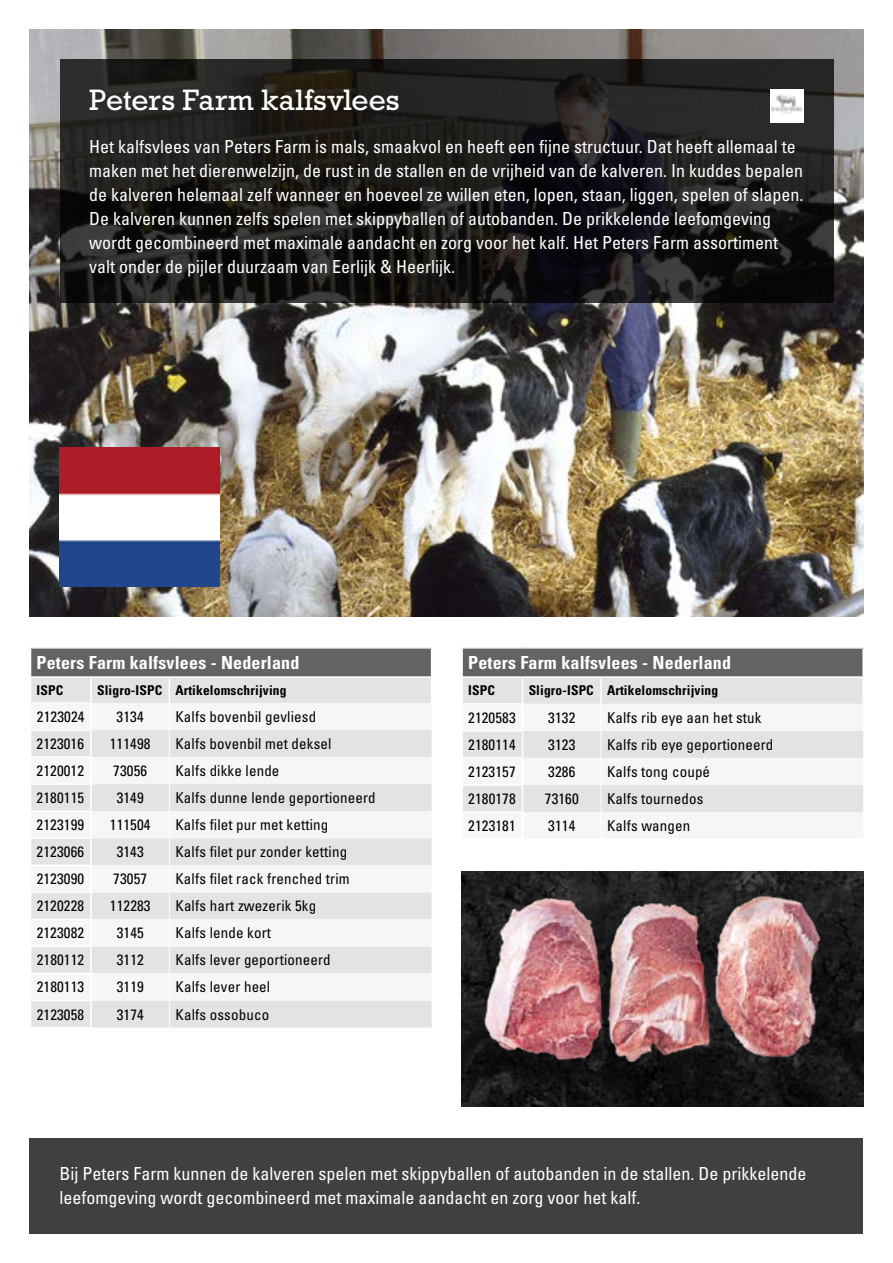
<style>
.page{position:relative;width:893px;height:1263px;background:#fff}
.page>*{position:absolute;margin:0;border:0;box-sizing:border-box;transform-origin:0 0}
.t1{font:30px "Rockwell Std";letter-spacing:.005em;color:#fff}
.t2{font:condensed 18px/24px "Univers LT Std";color:#fff}
.t3{font:700 condensed 18px "Univers LT Std";letter-spacing:.01em;color:#fff}
.t4{font:condensed 15px "Univers LT Std";letter-spacing:.01em;color:#000}
.t5{font:700 condensed 13.5px "Univers LT Std";letter-spacing:.01em;color:#000}
</style>
<div class="page">
<img style="left:30px;top:30px;width:833px;height:587px">
<div style="left:30px;top:1138px;width:833px;height:95px;background:#404040"></div>
<svg style="left:60px;top:60px;width:773px;height:243px;background:#1d1c1b"></svg>
<img style="left:461px;top:872px;width:402px;height:235px">
<img style="left:474px;top:893px;width:382px;height:188px">
<div style="left:31px;top:648px;width:401px;height:29px;background:#646363"></div>
<div style="left:31px;top:678px;width:401px;height:349px;background:#e3e3e3"></div>
<svg style="left:31px;top:703px;width:401px;height:297px;fill:#f6f6f6"></svg>
<hr style="left:30px;top:647px;width:61px;height:2px;background:#fff">
<hr style="left:91px;top:647px;width:78px;height:2px;background:#fff">
<hr style="left:169px;top:647px;width:263px;height:2px;background:#fff">
<hr style="left:30px;top:676px;width:61px;height:2px;background:#fff">
<hr style="left:91px;top:676px;width:78px;height:2px;background:#fff">
<hr style="left:169px;top:676px;width:262px;height:2px;background:#fff">
<hr style="left:90px;top:678px;width:2px;height:24px;background:#fff">
<svg style="left:169px;top:678px;width:1px;height:349px"></svg>
<svg style="left:431px;top:649px;width:1px;height:54px"></svg>
<hr style="left:30px;top:702px;width:62px;height:2px;background:#fff">
<hr style="left:30px;top:729px;width:62px;height:2px;background:#fff">
<hr style="left:30px;top:756px;width:62px;height:2px;background:#fff">
<hr style="left:30px;top:783px;width:62px;height:2px;background:#fff">
<hr style="left:30px;top:810px;width:62px;height:2px;background:#fff">
<hr style="left:30px;top:837px;width:62px;height:2px;background:#fff">
<hr style="left:30px;top:864px;width:62px;height:2px;background:#fff">
<hr style="left:30px;top:891px;width:62px;height:2px;background:#fff">
<hr style="left:30px;top:919px;width:62px;height:1px;background:#fff">
<hr style="left:30px;top:946px;width:62px;height:1px;background:#fff">
<hr style="left:30px;top:973px;width:62px;height:1px;background:#fff">
<hr style="left:30px;top:1000px;width:62px;height:1px;background:#fff">
<hr style="left:90px;top:704px;width:2px;height:25px;background:#fff">
<hr style="left:90px;top:731px;width:2px;height:25px;background:#fff">
<hr style="left:90px;top:758px;width:2px;height:25px;background:#fff">
<hr style="left:90px;top:785px;width:2px;height:25px;background:#fff">
<hr style="left:90px;top:812px;width:2px;height:25px;background:#fff">
<hr style="left:90px;top:839px;width:2px;height:25px;background:#fff">
<hr style="left:90px;top:866px;width:2px;height:25px;background:#fff">
<hr style="left:90px;top:893px;width:2px;height:26px;background:#fff">
<hr style="left:90px;top:920px;width:2px;height:26px;background:#fff">
<hr style="left:90px;top:947px;width:2px;height:26px;background:#fff">
<hr style="left:90px;top:974px;width:2px;height:26px;background:#fff">
<hr style="left:90px;top:1001px;width:2px;height:26px;background:#fff">
<div style="left:462px;top:648px;width:401px;height:29px;background:#646363"></div>
<div style="left:463px;top:678px;width:399px;height:26px;background:#e3e3e3"></div>
<svg style="left:463px;top:731px;width:400px;height:81px;fill:#e3e3e3"></svg>
<svg style="left:601px;top:731px;width:1px;height:81px"></svg>
<hr style="left:461px;top:647px;width:62px;height:2px;background:#fff">
<hr style="left:461px;top:649px;width:2px;height:27px;background:#fff">
<hr style="left:523px;top:647px;width:78px;height:2px;background:#fff">
<hr style="left:601px;top:647px;width:263px;height:2px;background:#fff">
<hr style="left:461px;top:676px;width:62px;height:2px;background:#fff">
<hr style="left:523px;top:676px;width:78px;height:2px;background:#fff">
<hr style="left:601px;top:676px;width:261px;height:2px;background:#fff">
<hr style="left:862px;top:649px;width:2px;height:28px;background:#fff">
<hr style="left:600px;top:678px;width:2px;height:26px;background:#fff">
<hr style="left:461px;top:703px;width:62px;height:1px;background:#fff">
<hr style="left:461px;top:757px;width:62px;height:2px;background:#fff">
<hr style="left:461px;top:784px;width:62px;height:2px;background:#fff">
<hr style="left:461px;top:811px;width:62px;height:2px;background:#fff">
<svg style="left:522px;top:678px;width:1px;height:133px"></svg>
<img style="left:770px;top:89px;width:34px;height:33px">
<img style="left:60px;top:448px;width:160px;height:139px">
<h1 class="t1" style="left:89px;top:82px;width:312px">Peters Farm kalfsvlees</h1>
<p class="t2" style="left:89px;top:134px;width:716px">Het kalfsvlees van Peters Farm is mals, smaakvol en heeft een fijne structuur. Dat heeft allemaal te maken met het dierenwelzijn, de rust in de stallen en de vrijheid van de kalveren. In kuddes bepalen de kalveren helemaal zelf wanneer en hoeveel ze willen eten, lopen, staan, liggen, spelen of slapen.<br>De kalveren kunnen zelfs spelen met skippyballen of autobanden. De prikkelende leefomgeving wordt gecombineerd met maximale aandacht en zorg voor het kalf. Het Peters Farm assortiment valt onder de pijler duurzaam van Eerlijk &amp; Heerlijk.</p>
<p class="t3" style="left:37px;top:651px;width:264px">Peters Farm kalfsvlees - Nederland</p>
<p class="t5" style="left:37px;top:682px;width:28px">ISPC</p>
<p class="t5" style="left:97px;top:682px;width:191px">Sligro-ISPC Artikelomschrijving</p>
<p class="t4" style="left:37px;top:707px;width:49px">2123024</p>
<p class="t4" style="left:117px;top:707px;width:29px">3134</p>
<p class="t4" style="left:175px;top:707px;width:142px">Kalfs bovenbil gevliesd</p>
<p class="t4" style="left:37px;top:734px;width:49px">2123016</p>
<p class="t4" style="left:110px;top:734px;width:42px">111498</p>
<p class="t4" style="left:175px;top:734px;width:158px">Kalfs bovenbil met deksel</p>
<p class="t4" style="left:37px;top:761px;width:49px">2120012</p>
<p class="t4" style="left:113px;top:761px;width:35px">73056</p>
<p class="t4" style="left:175px;top:761px;width:106px">Kalfs dikke lende</p>
<p class="t4" style="left:37px;top:788px;width:49px">2180115</p>
<p class="t4" style="left:117px;top:788px;width:29px">3149</p>
<p class="t4" style="left:175px;top:788px;width:202px">Kalfs dunne lende geportioneerd</p>
<p class="t4" style="left:37px;top:815px;width:49px">2123199</p>
<p class="t4" style="left:110px;top:815px;width:42px">111504</p>
<p class="t4" style="left:175px;top:815px;width:154px">Kalfs filet pur met ketting</p>
<p class="t4" style="left:37px;top:842px;width:49px">2123066</p>
<p class="t4" style="left:117px;top:842px;width:29px">3143</p>
<p class="t4" style="left:175px;top:842px;width:173px">Kalfs filet pur zonder ketting</p>
<p class="t4" style="left:37px;top:869px;width:49px">2123090</p>
<p class="t4" style="left:113px;top:869px;width:35px">73057</p>
<p class="t4" style="left:175px;top:869px;width:176px">Kalfs filet rack frenched trim</p>
<p class="t4" style="left:37px;top:896px;width:49px">2120228</p>
<p class="t4" style="left:110px;top:896px;width:42px">112283</p>
<p class="t4" style="left:176px;top:896px;width:142px">Kalfs hart zwezerik 5kg</p>
<p class="t4" style="left:37px;top:923px;width:49px">2123082</p>
<p class="t4" style="left:117px;top:923px;width:29px">3145</p>
<p class="t4" style="left:176px;top:923px;width:97px">Kalfs lende kort</p>
<p class="t4" style="left:37px;top:950px;width:49px">2180112</p>
<p class="t4" style="left:117px;top:950px;width:29px">3112</p>
<p class="t4" style="left:176px;top:950px;width:157px">Kalfs lever geportioneerd</p>
<p class="t4" style="left:37px;top:977px;width:49px">2180113</p>
<p class="t4" style="left:117px;top:977px;width:29px">3119</p>
<p class="t4" style="left:176px;top:977px;width:96px">Kalfs lever heel</p>
<p class="t4" style="left:37px;top:1005px;width:49px">2123058</p>
<p class="t4" style="left:117px;top:1005px;width:29px">3174</p>
<p class="t4" style="left:176px;top:1005px;width:95px">Kalfs ossobuco</p>
<p class="t3" style="left:468px;top:651px;width:264px">Peters Farm kalfsvlees - Nederland</p>
<p class="t5" style="left:468px;top:682px;width:28px">ISPC</p>
<p class="t5" style="left:529px;top:682px;width:191px">Sligro-ISPC Artikelomschrijving</p>
<p class="t4" style="left:468px;top:708px;width:49px">2120583</p>
<p class="t4" style="left:548px;top:708px;width:29px">3132</p>
<p class="t4" style="left:607px;top:708px;width:156px">Kalfs rib eye aan het stuk</p>
<p class="t4" style="left:468px;top:735px;width:49px">2180114</p>
<p class="t4" style="left:548px;top:735px;width:29px">3123</p>
<p class="t4" style="left:607px;top:735px;width:168px">Kalfs rib eye geportioneerd</p>
<p class="t4" style="left:468px;top:762px;width:49px">2123157</p>
<p class="t4" style="left:548px;top:762px;width:29px">3286</p>
<p class="t4" style="left:607px;top:762px;width:105px">Kalfs tong coupé</p>
<p class="t4" style="left:468px;top:789px;width:49px">2180178</p>
<p class="t4" style="left:545px;top:789px;width:35px">73160</p>
<p class="t4" style="left:607px;top:789px;width:98px">Kalfs tournedos</p>
<p class="t4" style="left:468px;top:816px;width:49px">2123181</p>
<p class="t4" style="left:548px;top:816px;width:29px">3114</p>
<p class="t4" style="left:607px;top:816px;width:85px">Kalfs wangen</p>
<p class="t2" style="left:60px;top:1161px;width:748px">Bij Peters Farm kunnen de kalveren spelen met skippyballen of autobanden in de stallen. De prikkelende leefomgeving wordt gecombineerd met maximale aandacht en zorg voor het kalf.</p>
</div>
